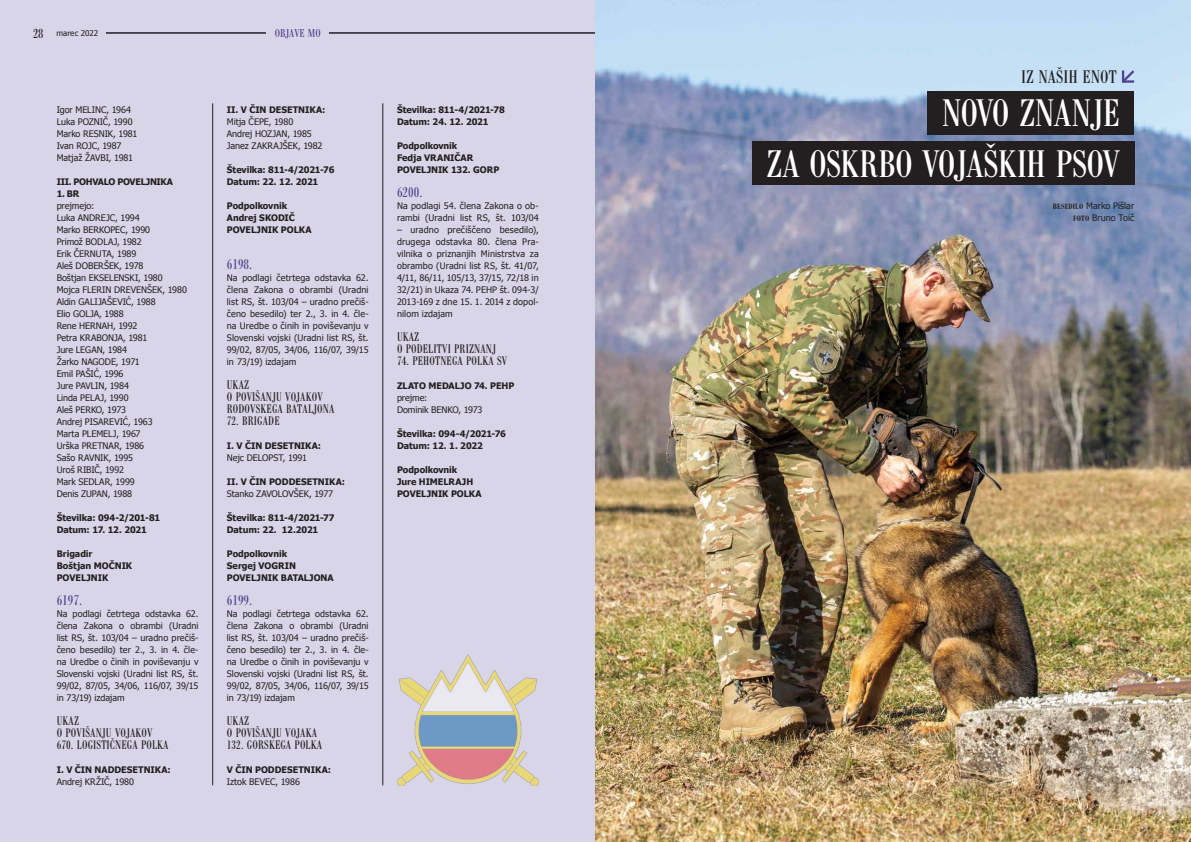
<style>
.page{position:relative;width:1191px;height:842px;background:#fff}
.page>*{position:absolute;margin:0;border:0;box-sizing:border-box;transform-origin:0 0}
.t1{font:condensed 40px/50.3px "Bodoni Ant TEE";letter-spacing:-.015em;color:#fff;text-align:right}
.t2{font:condensed 19px "Bodoni Ant TEE";color:#231f20}
.t3{font:condensed 15px "Bodoni Ant TEE";color:#50428c}
.t4{font:condensed 14px "Bodoni Ant TEE";color:#231f20}
.t5{font:condensed 13px/12px "Bodoni Ant TEE";letter-spacing:.01em;color:#231f20;scale:.95 1}
.t6{font:condensed 12px "Bodoni Ant TEE";color:#50428c}
.t7{font:9px/12px "Tahoma";letter-spacing:-.005em;color:#231f20}
.t8{font:700 9px/12px "Tahoma";letter-spacing:-.005em;color:#231f20}
.t9{font:700 9px "Tahoma";letter-spacing:-.03em;color:#231f20}
.t10{font:8px "Tahoma";color:#231f20}
.s1{font-family:"Bodoni Ant TEE";font-weight:600;font-stretch:condensed;font-size:8px}
</style>
<div class="page">
<div style="left:0;top:0;width:595px;height:842px;background:#d8d5e8"></div>
<hr style="left:14px;top:33px;width:581px;height:1px;background:#231f20">
<div style="left:266px;top:23px;width:63px;height:20px;background:#d8d5e8"></div>
<hr style="left:212px;top:103px;width:1px;height:682px;background:#231f20">
<hr style="left:383px;top:103px;width:1px;height:682px;background:#231f20">
<div style="left:0;top:20px;width:106px;height:26px;background:#d8d5e8"></div>
<img style="left:397px;top:654px;width:142px;height:131px">
<img style="left:595px;top:0;width:596px;height:842px">
<svg style="left:1119px;top:68px;width:17px;height:17px"></svg>
<div style="left:927px;top:91px;width:207px;height:44px;background:#231f20"></div>
<div style="left:752px;top:142px;width:382px;height:43px;background:#231f20"></div>
<h3 class="t4" style="left:33px;top:26px;width:12px">28</h3>
<p class="t10" style="left:67px;top:28px;width:23px">j 20 1</p>
<p class="t10" style="left:56px;top:28px;width:43px">marec 2022</p>
<h3 class="t6" style="left:275px;top:27px;width:47px">OBJAVE MO</h3>
<p class="t7" style="left:57px;top:104px;width:82px">Igor MELINC, 1964<br>Luka POZNIČ, 1990<br>Marko RESNIK, 1981<br>Ivan ROJC, 1987<br>Matjaž ŽAVBI, 1981</p>
<p class="t9" style="left:57px;top:176px;width:118px">III. POHVALO POVELJNIKA</p>
<p class="t8" style="left:57px;top:187px;width:24px">1. BR</p>
<p class="t7" style="left:57px;top:200px;width:132px">prejmejo:<br>Luka ANDREJC, 1994<br>Marko BERKOPEC, 1990<br>Primož BODLAJ, 1982<br>Erik ČERNUTA, 1989<br>Aleš DOBERŠEK, 1978<br>Boštjan EKSELENSKI, 1980<br>Mojca FLERIN DREVENŠEK, 1980<br>Aldin GALIJAŠEVIĆ, 1988<br>Elio GOLJA, 1988<br>Rene HERNAH, 1992<br>Petra KRABONJA, 1981<br>Jure LEGAN, 1984<br>Žarko NAGODE, 1971<br>Emil PAŠIĆ, 1996<br>Jure PAVLIN, 1984<br>Linda PELAJ, 1990<br>Aleš PERKO, 1973<br>Andrej PISAREVIĆ, 1963<br>Marta PLEMELJ, 1967<br>Urška PRETNAR, 1986<br>Sašo RAVNIK, 1995<br>Uroš RIBIČ, 1992<br>Mark SEDLAR, 1999<br>Denis ZUPAN, 1988</p>
<p class="t8" style="left:57px;top:511px;width:105px">Številka: 094-2/201-81<br>Datum: 17. 12. 2021</p>
<p class="t8" style="left:57px;top:547px;width:77px">Brigadir<br>Boštjan MOČNIK<br>POVELJNIK</p>
<h3 class="t3" style="left:57px;top:592px;width:27px">6197.</h3>
<p class="t7" style="left:57px;top:608px;width:143px;text-align:justify">Na podlagi četrtega odstavka 62. člena Zakona o obrambi (Uradni list RS, št. 103/04 – uradno prečiš&shy;čeno besedilo) ter 2., 3. in 4. čle&shy;na Uredbe o činih in poviševanju v Slovenski vojski (Uradni list RS, št.<br>99/02, 87/05, 34/06, 116/07, 39/15 in 73/19) izdajam</p>
<h3 class="t5" style="left:57px;top:715px;width:119px">UKAZ<br>O POVIŠANJU VOJAKOV<br>670. LOGISTIČNEGA POLKA</h3>
<p class="t8" style="left:57px;top:763px;width:116px">I. V ČIN NADDESETNIKA:</p>
<p class="t7" style="left:57px;top:776px;width:79px">Andrej KRŽIČ, 1980</p>
<p class="t8" style="left:227px;top:103px;width:100px">II. V ČIN DESETNIKA:</p>
<p class="t7" style="left:227px;top:116px;width:97px">Mitja ČEPE, 1980<br>Andrej HOZJAN, 1985<br>Janez ZAKRAJŠEK, 1982</p>
<p class="t8" style="left:227px;top:163px;width:109px">Številka: 811-4/2021-76<br>Datum: 22. 12. 2021</p>
<p class="t8" style="left:227px;top:199px;width:86px">Podpolkovnik<br>Andrej SKODIČ<br>POVELJNIK POLKA</p>
<h3 class="t3" style="left:227px;top:256px;width:27px">6198.</h3>
<p class="t7" style="left:227px;top:272px;width:143px;text-align:justify">Na podlagi četrtega odstavka 62. člena Zakona o obrambi (Uradni list RS, št. 103/04 – uradno prečiš&shy;čeno besedilo) ter 2., 3. in 4. čle&shy;na Uredbe o činih in poviševanju v Slovenski vojski (Uradni list RS, št.<br>99/02, 87/05, 34/06, 116/07, 39/15 in 73/19) izdajam</p>
<h3 class="t5" style="left:227px;top:379px;width:115px">UKAZ<br>O POVIŠANJU VOJAKOV<br>RODOVSKEGA BATALJONA</h3>
<h3 class="t5" style="left:227px;top:415px;width:57px">72. BRIGADE</h3>
<p class="t8" style="left:227px;top:439px;width:96px">I. V ČIN DESETNIKA:</p>
<p class="t7" style="left:227px;top:452px;width:82px">Nejc DELOPST, 1991</p>
<p class="t8" style="left:227px;top:475px;width:120px">II. V ČIN PODDESETNIKA:</p>
<p class="t7" style="left:227px;top:488px;width:108px">Stanko ZAVOLOVŠEK, 1977</p>
<p class="t8" style="left:227px;top:511px;width:109px">Številka: 811-4/2021-77<br>Datum: 22. 12.2021</p>
<p class="t8" style="left:227px;top:547px;width:108px">Podpolkovnik<br>Sergej VOGRIN<br>POVELJNIK BATALJONA</p>
<h3 class="t3" style="left:227px;top:592px;width:27px">6199.</h3>
<p class="t7" style="left:227px;top:608px;width:143px;text-align:justify">Na podlagi četrtega odstavka 62. člena Zakona o obrambi (Uradni list RS, št. 103/04 – uradno prečiš&shy;čeno besedilo) ter 2., 3. in 4. čle&shy;na Uredbe o činih in poviševanju v Slovenski vojski (Uradni list RS, št.<br>99/02, 87/05, 34/06, 116/07, 39/15 in 73/19) izdajam</p>
<h3 class="t5" style="left:227px;top:715px;width:102px">UKAZ<br>O POVIŠANJU VOJAKA<br>132. GORSKEGA POLKA</h3>
<p class="t8" style="left:227px;top:763px;width:106px">V ČIN PODDESETNIKA:</p>
<p class="t7" style="left:227px;top:776px;width:75px">Iztok BEVEC, 1986</p>
<p class="t8" style="left:397px;top:103px;width:109px">Številka: 811-4/2021-78<br>Datum: 24. 12. 2021</p>
<p class="t8" style="left:397px;top:139px;width:104px">Podpolkovnik<br>Fedja VRANIČAR<br>POVELJNIK 132. GORP</p>
<h3 class="t3" style="left:397px;top:184px;width:27px">6200.</h3>
<p class="t7" style="left:397px;top:200px;width:143px">Na podlagi 54. člena Zakona o ob&shy;rambi (Uradni list RS, št. 103/04</p>
<p class="t7" style="left:397px;top:224px;width:143px;text-align:justify">– uradno prečiščeno besedilo), drugega odstavka 80. člena Pra&shy;vilnika o priznanjih Ministrstva za obrambo (Uradni list RS, št. 41/07, 4/11, 86/11, 105/13, 37/15, 72/18 in 32/21) in Ukaza 74. PEHP št. 094-3/ 2013-169 z dne 15. 1. 2014 z dopol&shy;nilom izdajam</p>
<h3 class="t5" style="left:397px;top:331px;width:106px">UKAZ<br>O PODELITVI PRIZNANJ</h3>
<h3 class="t5" style="left:397px;top:355px;width:118px">74. PEHOTNEGA POLKA SV</h3>
<p class="t8" style="left:397px;top:379px;width:119px">ZLATO MEDALJO 74. PEHP</p>
<p class="t7" style="left:397px;top:392px;width:87px">prejme:<br>Dominik BENKO, 1973</p>
<p class="t8" style="left:397px;top:427px;width:110px">Številka: 094-4/2021-76<br>Datum: 12. 1. 2022</p>
<p class="t8" style="left:397px;top:463px;width:86px">Podpolkovnik<br>Jure HIMELRAJH<br>POVELJNIK POLKA</p>
<h2 class="t2" style="left:1021px;top:66px;width:97px">IZ NAŠIH ENOT</h2>
<h1 class="t1" style="left:766px;top:89px;width:355px">NOVO ZNANJE<br>ZA OSKRBO VOJAŠKIH PSOV</h1>
<p class="t7" style="left:1053px;top:200px;width:83px;text-align:right"><span class="s1">BESEDILO</span> Marko Pišlar<br><span class="s1">FOTO</span> Bruno Toič</p>
</div>
